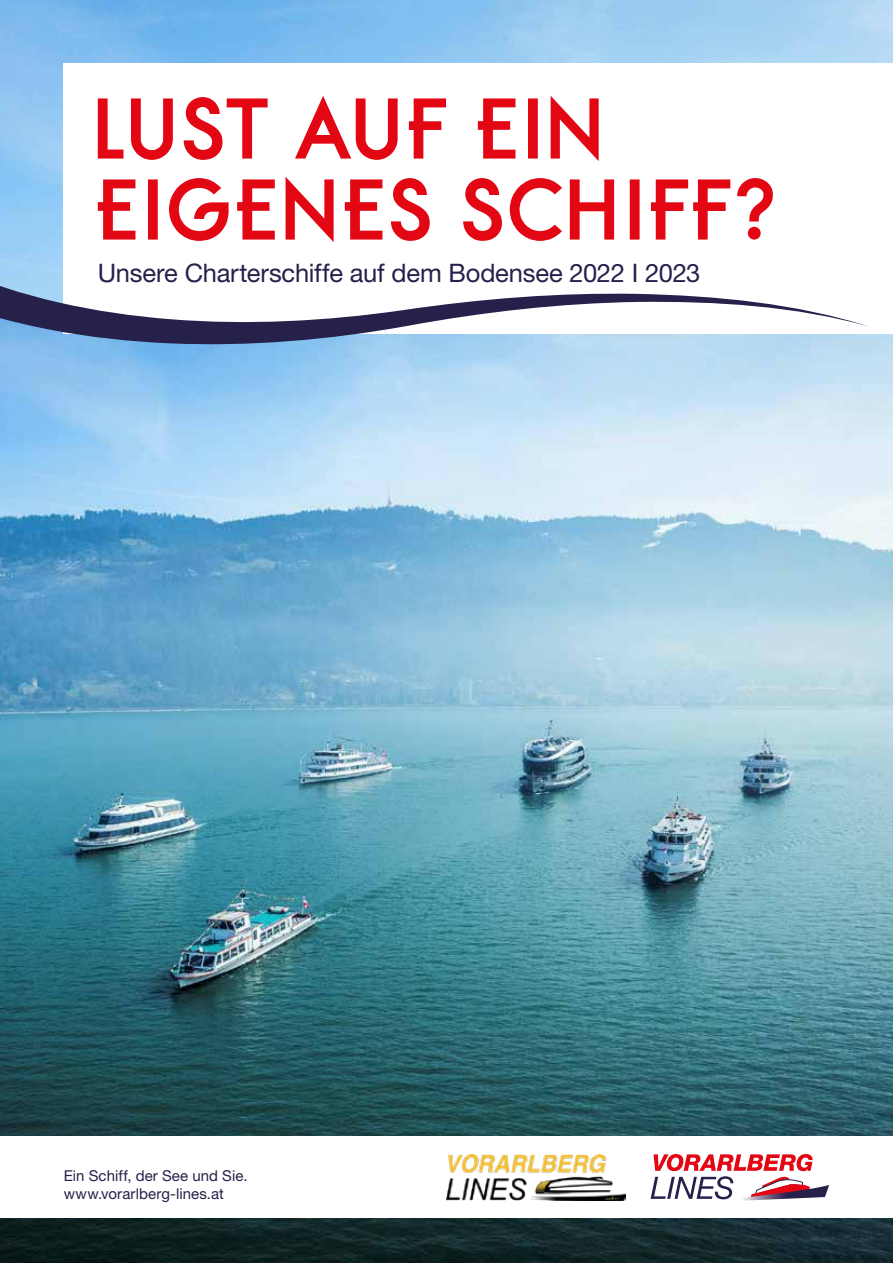
<style>
.page{position:relative;width:893px;height:1263px;background:#fff}
.page>*{position:absolute;margin:0;border:0;box-sizing:border-box;transform-origin:0 0}
.t1{font:700 81px/81px "Belgrad";letter-spacing:-.045em;color:#e30613}
.t2{font:25.5px "Helvetica Neue LT Std";letter-spacing:-.01em;color:#25214a}
.t3{font:15px/18px "Helvetica Neue LT Std";letter-spacing:.005em;color:#25214a}
</style>
<div class="page">
<img style="left:0;top:0;width:893px;height:268px">
<img style="left:0;top:334px;width:893px;height:929px">
<div style="left:0;top:1136px;width:893px;height:82px;background:#fff"></div>
<svg style="left:651px;top:1154px;width:178px;height:47px"></svg>
<div style="left:64px;top:64px;width:829px;height:270px;background:#fff"></div>
<svg style="left:0;top:268px;width:869px;height:79px"></svg>
<img style="left:446px;top:1154px;width:179px;height:46px">
<h1 class="t1" style="left:98px;top:88px;width:688px">LUST AUF EIN<br>EIGENES SCHIFF?</h1>
<h2 class="t2" style="left:98px;top:257px;width:604px">Unsere Charterschiffe auf dem Bodensee 2022 I 2023</h2>
<p class="t3" style="left:64px;top:1166px;width:185px">Ein Schiff, der See und Sie. www.vorarlberg-lines.at</p>
</div>
